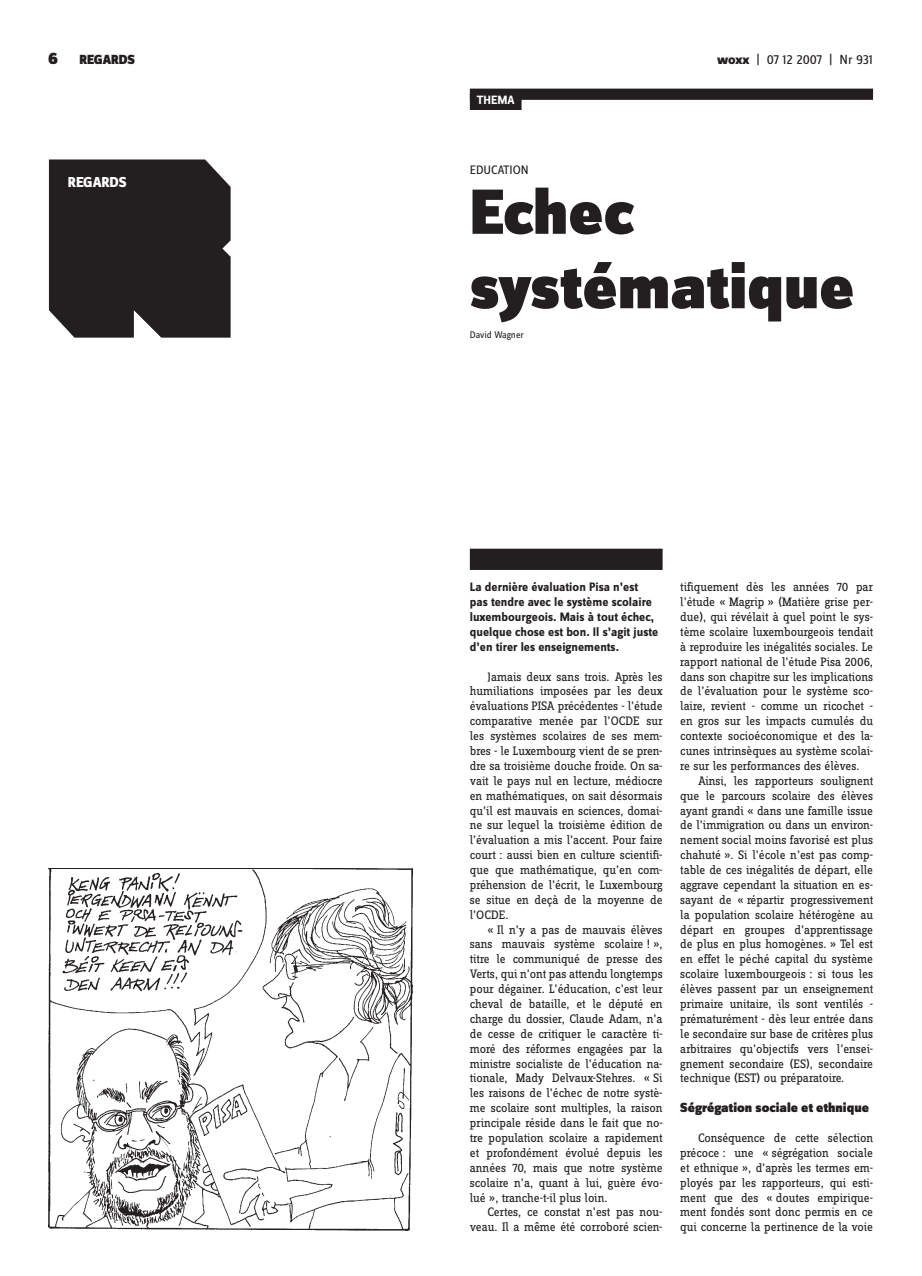
<style>
.page{position:relative;width:922px;height:1276px;background:#fff}
.page>*{position:absolute;margin:0;border:0;box-sizing:border-box;transform-origin:0 0}
.t1{font:900 66.25px/74.4px "Zine Sans Dis";color:#231f20}
.t2{font:800 15px "Zine Sans Dis";letter-spacing:-.01em;color:#fff}
.t3{font:900 13.75px "Zine Sans Dis";color:#231f20}
.t4{font:13.75px "Zine Sans Dis";letter-spacing:-.01em;color:#231f20}
.t5{font:12.75px/14.9px "Zine Slab Dis";letter-spacing:-.005em;color:#231f20;text-align:justify}
.t6{font:700 12.75px/14.9px "Zine Sans Dis";color:#231f20}
.t7{font:12.75px "Zine Sans Dis";color:#231f20}
.t8{font:700 12.5px "Zine Sans Dis";color:#fff}
.t9{font:10px "Zine Sans Dis";letter-spacing:-.005em;color:#231f20}
.s1{font-size:17.5px}
.s2{font-weight:800}
</style>
<div class="page">
<div style="left:469px;top:89px;width:403px;height:11px;background:#231f20"></div>
<img style="left:49px;top:868px;width:363px;height:363px">
<div style="left:469px;top:549px;width:193px;height:21px;background:#231f20"></div>
<div style="left:49px;top:159px;width:181px;height:179px;background:#231f20"></div>
<div style="left:469px;top:94px;width:52px;height:16px;background:#231f20"></div>
<p class="t3" style="left:48px;top:52px;width:88px"><span class="s1">6</span> REGARDS</p>
<p class="t4" style="left:716px;top:55px;width:157px"><span class="s2">woxx</span> | 07 12 2007 | Nr 931</p>
<p class="t2" style="left:68px;top:177px;width:60px">REGARDS</p>
<p class="t8" style="left:477px;top:95px;width:39px">THEMA</p>
<p class="t7" style="left:469px;top:165px;width:60px">EDUCATION</p>
<h1 class="t1" style="left:469px;top:174px;width:386px">Echec systématique</h1>
<p class="t9" style="left:469px;top:331px;width:55px">David Wagner</p>
<p class="t6" style="left:469px;top:581px;width:190px">La dernière évaluation Pisa n’est pas tendre avec le système scolaire luxembourgeois. Mais à tout échec, quelque chose est bon. Il s’agit juste d’en tirer les enseignements.</p>
<p class="t5" style="left:469px;top:670px;width:194px;text-indent:18px">Jamais deux sans trois. Après les humiliations imposées par les deux évaluations PISA précédentes - l’étude comparative menée par l’OCDE sur les systèmes scolaires de ses mem&shy;bres - le Luxembourg vient de se pren&shy;dre sa troisième douche froide. On sa&shy;vait le pays nul en lecture, médiocre en mathématiques, on sait désormais qu’il est mauvais en sciences, domai&shy;ne sur lequel la troisième édition de l’évaluation a mis l’accent. Pour faire court : aussi bien en culture scientifi&shy;que que mathématique, qu’en com&shy;préhension de l’écrit, le Luxembourg se situe en deçà de la moyenne de l’OCDE.</p>
<p class="t5" style="left:469px;top:923px;width:194px;text-indent:18px">« Il n’y a pas de mauvais élèves sans mauvais système scolaire ! », titre le communiqué de presse des Verts, qui n’ont pas attendu longtemps pour dégainer. L’éducation, c’est leur cheval de bataille, et le député en charge du dossier, Claude Adam, n’a de cesse de critiquer le caractère ti&shy;moré des réformes engagées par la ministre socialiste de l’éducation na&shy;tionale, Mady Delvaux-Stehres. « Si les raisons de l’échec de notre systè&shy;me scolaire sont multiples, la raison principale réside dans le fait que no&shy;tre population scolaire a rapidement et profondément évolué depuis les années 70, mais que notre système scolaire n’a, quant à lui, guère évo&shy;lué », tranche-t-il plus loin.</p>
<p class="t5" style="left:469px;top:1206px;width:194px;text-align:right">Certes, ce constat n’est pas nou&shy;veau. Il a même été corroboré scien-</p>
<p class="t5" style="left:680px;top:581px;width:194px">tifiquement dès les années 70 par l’étude « Magrip » (Matière grise per&shy;due), qui révélait à quel point le sys&shy;tème scolaire luxembourgeois tendait à reproduire les inégalités sociales. Le rapport national de l’étude Pisa 2006, dans son chapitre sur les implications de l’évaluation pour le système sco&shy;laire, revient - comme un ricochet - en gros sur les impacts cumulés du contexte socioéconomique et des la&shy;cunes intrinsèques au système scolai&shy;re sur les performances des élèves.</p>
<p class="t5" style="left:680px;top:774px;width:194px;text-indent:18px">Ainsi, les rapporteurs soulignent que le parcours scolaire des élèves ayant grandi « dans une famille issue de l’immigration ou dans un environ&shy;nement social moins favorisé est plus chahuté ». Si l’école n’est pas comp&shy;table de ces inégalités de départ, elle aggrave cependant la situation en es&shy;sayant de « répartir progressivement la population scolaire hétérogène au départ en groupes d’apprentissage de plus en plus homogènes. » Tel est en effet le péché capital du système scolaire luxembourgeois : si tous les élèves passent par un enseignement primaire unitaire, ils sont ventilés - prématurément - dès leur entrée dans le secondaire sur base de critères plus arbitraires qu’objectifs vers l’ensei&shy;gnement secondaire (ES), secondaire technique (EST) ou préparatoire.</p>
<p class="t3" style="left:680px;top:1099px;width:190px">Ségrégation sociale et ethnique</p>
<p class="t5" style="left:680px;top:1131px;width:194px;text-indent:18px">Conséquence de cette sélection précoce : une « ségrégation sociale et ethnique », d’après les termes em&shy;ployés par les rapporteurs, qui esti&shy;ment que des « doutes empirique&shy;ment fondés sont donc permis en ce qui concerne la pertinence de la voie</p>
</div>
